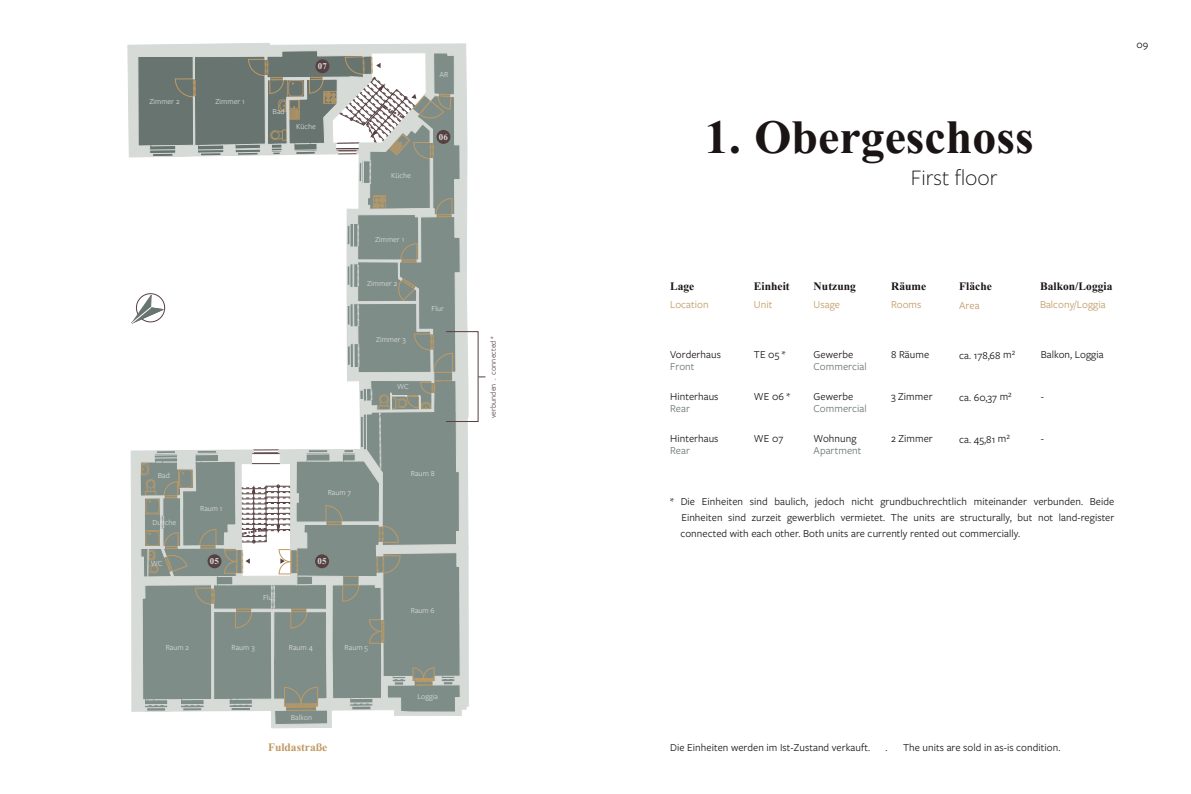
<style>
.page{position:relative;width:1191px;height:794px;background:#fff}
.page>*{position:absolute;margin:0;border:0;box-sizing:border-box;transform-origin:0 0}
.t1{font:700 46px "Tai Heritage Pro";color:#1a1415}
.t2{font:300 23px "Freight Sans Pro";color:#1a1415}
.t3{font:11px/16px "Freight Sans Pro";letter-spacing:.005em;color:#1a1415;text-align:justify}
.t4{font:700 11px "Tai Heritage Pro";letter-spacing:.005em;color:#1a1415}
.t5{font:11px "Freight Sans Pro";letter-spacing:.005em;color:#687470}
.t6{font:11px "Freight Sans Pro";letter-spacing:.005em;color:#c09a63}
.t7{font:700 11px "Tai Heritage Pro";color:#c09a63}
.t8{font:700 8.5px "Tai Heritage Pro";color:#d7dbd8}
.t9{font:8px "Freight Sans Pro";color:#d7dbd8}
.t10{font:8px "Freight Sans Pro";letter-spacing:.005em;color:#574041}
</style>
<div class="page">
<svg style="left:127px;top:43px;width:342px;height:667px"></svg>
<div style="left:454px;top:46px;width:9px;height:7px;border:1px solid #d7dbd8"></div>
<svg style="left:130px;top:47px;width:332px;height:681px"></svg>
<p class="t9" style="left:149px;top:96px;width:32px">Zimmer 2</p>
<p class="t9" style="left:215px;top:96px;width:31px">Zimmer 1</p>
<p class="t8" style="left:318px;top:61px;width:11px">07</p>
<p class="t9" style="left:273px;top:106px;width:14px">Bad</p>
<p class="t9" style="left:296px;top:121px;width:21px">Küche</p>
<p class="t9" style="left:391px;top:170px;width:21px">Küche</p>
<p class="t9" style="left:439px;top:69px;width:10px">AR</p>
<p class="t8" style="left:439px;top:132px;width:11px">06</p>
<p class="t9" style="left:375px;top:234px;width:31px">Zimmer 1</p>
<p class="t9" style="left:367px;top:278px;width:32px">Zimmer 2</p>
<p class="t9" style="left:376px;top:333px;width:31px">Zimmer 3</p>
<p class="t9" style="left:397px;top:381px;width:13px">WC</p>
<p class="t9" style="left:431px;top:303px;width:14px">Flur</p>
<p class="t9" style="left:158px;top:470px;width:14px">Bad</p>
<p class="t9" style="left:153px;top:517px;width:25px">Dusche</p>
<p class="t9" style="left:200px;top:503px;width:24px">Raum 1</p>
<p class="t9" style="left:328px;top:487px;width:25px">Raum 7</p>
<p class="t9" style="left:151px;top:557px;width:13px">WC</p>
<p class="t8" style="left:210px;top:556px;width:11px">05</p>
<p class="t8" style="left:317px;top:556px;width:11px">05</p>
<p class="t9" style="left:263px;top:592px;width:14px">Flur</p>
<p class="t9" style="left:411px;top:468px;width:25px">Raum 8</p>
<p class="t9" style="left:411px;top:605px;width:25px">Raum 6</p>
<p class="t9" style="left:166px;top:642px;width:25px">Raum 2</p>
<p class="t9" style="left:231px;top:642px;width:25px">Raum 3</p>
<p class="t9" style="left:289px;top:642px;width:25px">Raum 4</p>
<p class="t9" style="left:345px;top:642px;width:25px">Raum 5</p>
<p class="t9" style="left:291px;top:711px;width:23px">Balkon</p>
<p class="t7" style="left:268px;top:741px;width:61px">Fuldastraße</p>
<p class="t9" style="left:417px;top:691px;width:22px">Loggia</p>
<p class="t10" style="left:488px;top:418px;width:84px;rotate:-90deg">verbunden . connected *</p>
<h1 class="t1" style="left:704px;top:110px;width:331px">1. Obergeschoss</h1>
<h2 class="t2" style="left:911px;top:162px;width:88px">First floor</h2>
<p class="t3" style="left:1136px;top:36px;width:13px">09</p>
<p class="t4" style="left:670px;top:280px;width:26px">Lage</p>
<p class="t4" style="left:754px;top:280px;width:37px">Einheit</p>
<p class="t4" style="left:813px;top:280px;width:44px">Nutzung</p>
<p class="t4" style="left:891px;top:280px;width:37px">Räume</p>
<p class="t4" style="left:959px;top:280px;width:34px">Fläche</p>
<p class="t4" style="left:1040px;top:280px;width:74px">Balkon/Loggia</p>
<p class="t6" style="left:670px;top:297px;width:40px">Location</p>
<p class="t6" style="left:754px;top:297px;width:20px">Unit</p>
<p class="t6" style="left:813px;top:297px;width:28px">Usage</p>
<p class="t6" style="left:891px;top:297px;width:32px">Rooms</p>
<p class="t6" style="left:959px;top:298px;width:22px">Area</p>
<p class="t6" style="left:1040px;top:297px;width:67px">Balcony/Loggia</p>
<p class="t3" style="left:670px;top:346px;width:52px">Vorderhaus</p>
<p class="t5" style="left:670px;top:359px;width:26px">Front</p>
<p class="t5" style="left:670px;top:401px;width:21px">Rear</p>
<p class="t5" style="left:670px;top:443px;width:21px">Rear</p>
<p class="t3" style="left:670px;top:388px;width:50px">Hinterhaus</p>
<p class="t3" style="left:670px;top:430px;width:50px">Hinterhaus</p>
<p class="t3" style="left:754px;top:346px;width:33px">TE 05 *</p>
<p class="t3" style="left:754px;top:388px;width:38px">WE 06 *</p>
<p class="t3" style="left:754px;top:430px;width:31px">WE 07</p>
<p class="t3" style="left:813px;top:346px;width:41px">Gewerbe</p>
<p class="t3" style="left:813px;top:388px;width:41px">Gewerbe</p>
<p class="t3" style="left:813px;top:430px;width:44px">Wohnung</p>
<p class="t5" style="left:813px;top:359px;width:54px">Commercial</p>
<p class="t5" style="left:813px;top:401px;width:54px">Commercial</p>
<p class="t5" style="left:813px;top:443px;width:49px">Apartment</p>
<p class="t3" style="left:891px;top:346px;width:40px">8 Räume</p>
<p class="t3" style="left:891px;top:388px;width:43px">3 Zimmer</p>
<p class="t3" style="left:891px;top:430px;width:43px">2 Zimmer</p>
<p class="t3" style="left:959px;top:347px;width:58px">ca. 178,68 m²</p>
<p class="t3" style="left:959px;top:389px;width:54px">ca. 60,37 m²</p>
<p class="t3" style="left:959px;top:431px;width:52px">ca. 45,81 m²</p>
<p class="t3" style="left:1040px;top:346px;width:64px">Balkon, Loggia</p>
<p class="t3" style="left:1040px;top:388px;width:5px">-</p>
<p class="t3" style="left:1040px;top:430px;width:5px">-</p>
<p class="t3" style="left:680px;top:492px;width:435px;text-indent:-10px">* Die Einheiten sind baulich, jedoch nicht grundbuchrechtlich miteinander verbunden. Beide Einheiten sind zurzeit gewerblich vermietet. The units are structurally, but not land-register connected with each other. Both units are currently rented out commercially.</p>
<p class="t3" style="left:670px;top:739px;width:201px">Die Einheiten werden im Ist-Zustand verkauft.</p>
<p class="t3" style="left:885px;top:739px;width:4px">.</p>
<p class="t3" style="left:903px;top:739px;width:159px">The units are sold in as-is condition.</p>
</div>
